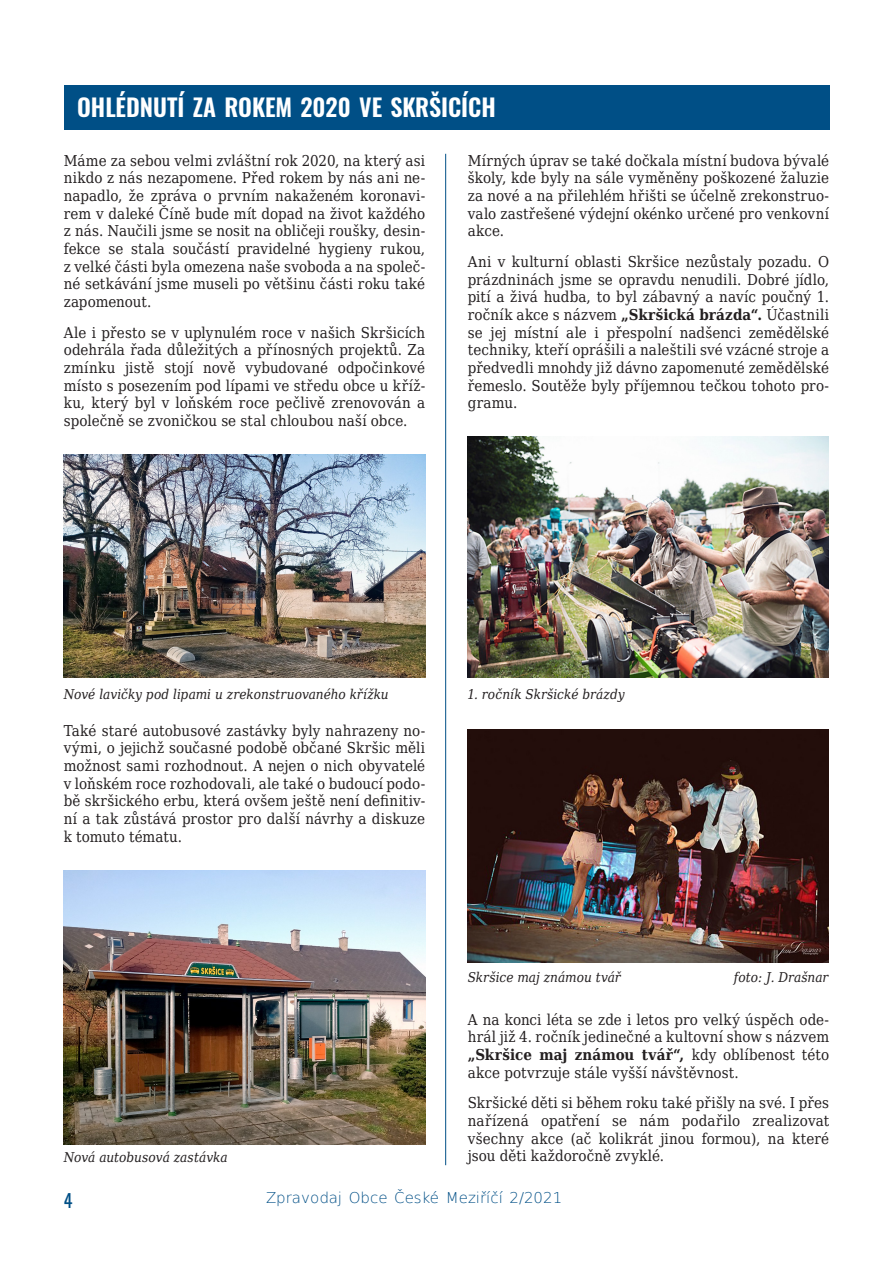
<style>
.page{position:relative;width:893px;height:1263px;background:#fff}
.page>*{position:absolute;margin:0;border:0;box-sizing:border-box;transform-origin:0 0}
.Titulek{font:600 24px "Oswald";color:#fff}
.Titulek-2{font:18px "Oswald";color:#004f86}
.text{font:15px/17.7px "DejaVu Serif Condensed";letter-spacing:.005em;color:#231f20;text-align:justify}
.Titulek-3{font:200 15px "DejaVu Sans";color:#004f86}
.obr{font:italic 13.5px "DejaVu Serif Condensed";color:#231f20}
.s1{font-weight:700}
</style>
<div class="page">
<div style="left:64px;top:85px;width:766px;height:45px;background:#004f86"></div>
<hr style="left:445px;top:154px;width:1px;height:1011px;background:#004f86">
<img style="left:64px;top:454px;width:361px;height:223px">
<img style="left:64px;top:870px;width:361px;height:274px">
<img style="left:468px;top:436px;width:361px;height:241px">
<img style="left:468px;top:729px;width:361px;height:234px">
<p class="Titulek" style="left:77px;top:86px;width:420px">OHLÉDNUTÍ ZA ROKEM 2020 VE SKRŠICÍCH</p>
<p class="text" style="left:64px;top:151px;width:363px">Máme za sebou velmi zvláštní rok 2020, na který asi nikdo z nás nezapomene. Před rokem by nás ani ne&shy;napadlo, že zpráva o prvním nakaženém koronavi&shy;rem v daleké Číně bude mít dopad na život každého z nás. Naučili jsme se nosit na obličeji roušky, desin&shy;fekce se stala součástí pravidelné hygieny rukou, z velké části byla omezena naše svoboda a na společ&shy;né setkávání jsme museli po většinu části roku také zapomenout.</p>
<p class="text" style="left:64px;top:323px;width:363px">Ale i přesto se v uplynulém roce v našich Skršicích odehrála řada důležitých a přínosných projektů. Za zmínku jistě stojí nově vybudované odpočinkové místo s posezením pod lípami ve středu obce u kříž&shy;ku, který byl v loňském roce pečlivě zrenovován a společně se zvoničkou se stal chloubou naší obce.</p>
<p class="text" style="left:468px;top:151px;width:363px">Mírných úprav se také dočkala místní budova bývalé školy, kde byly na sále vyměněny poškozené žaluzie za nové a na přilehlém hřišti se účelně zrekonstruo&shy;valo zastřešené výdejní okénko určené pro venkovní akce.</p>
<p class="text" style="left:468px;top:252px;width:363px">Ani v kulturní oblasti Skršice nezůstaly pozadu. O prázdninách jsme se opravdu nenudili. Dobré jídlo, pití a živá hudba, to byl zábavný a navíc poučný 1. ročník akce s názvem <span class="s1">„Skršická brázda“.</span> Účastnili se jej místní ale i přespolní nadšenci zemědělské techniky, kteří oprášili a naleštili své vzácné stroje a předvedli mnohdy již dávno zapomenuté zemědělské řemeslo. Soutěže byly příjemnou tečkou tohoto pro&shy;gramu.</p>
<p class="obr" style="left:64px;top:684px;width:327px">Nové lavičky pod lipami u zrekonstruovaného křížku</p>
<p class="text" style="left:64px;top:721px;width:363px">Také staré autobusové zastávky byly nahrazeny no&shy;vými, o jejichž současné podobě občané Skršic měli možnost sami rozhodnout. A nejen o nich obyvatelé v loňském roce rozhodovali, ale také o budoucí podo&shy;bě skršického erbu, která ovšem ještě není definitiv&shy;ní a tak zůstává prostor pro další návrhy a diskuze k tomuto tématu.</p>
<p class="obr" style="left:467px;top:684px;width:159px">1. ročník Skršické brázdy</p>
<p class="obr" style="left:64px;top:1147px;width:165px">Nová autobusová zastávka</p>
<p class="obr" style="left:468px;top:967px;width:154px">Skršice maj známou tvář</p>
<p class="obr" style="left:734px;top:967px;width:96px">foto: J. Drašnar</p>
<p class="text" style="left:468px;top:1010px;width:363px">A na konci léta se zde i letos pro velký úspěch ode&shy;hrál již 4. ročník jedinečné a kultovní show s názvem <span class="s1">„Skršice maj známou tvář“,</span> kdy oblíbenost této akce potvrzuje stále vyšší návštěvnost.</p>
<p class="text" style="left:468px;top:1094px;width:363px">Skršické děti si během roku také přišly na své. I přes nařízená opatření se nám podařilo zrealizovat všechny akce (ač kolikrát jinou formou), na které jsou děti každoročně zvyklé.</p>
<p class="Titulek-2" style="left:64px;top:1184px;width:10px">4</p>
<p class="Titulek-3" style="left:266px;top:1186px;width:298px">Zpravodaj Obce České Meziříčí 2/2021</p>
</div>
